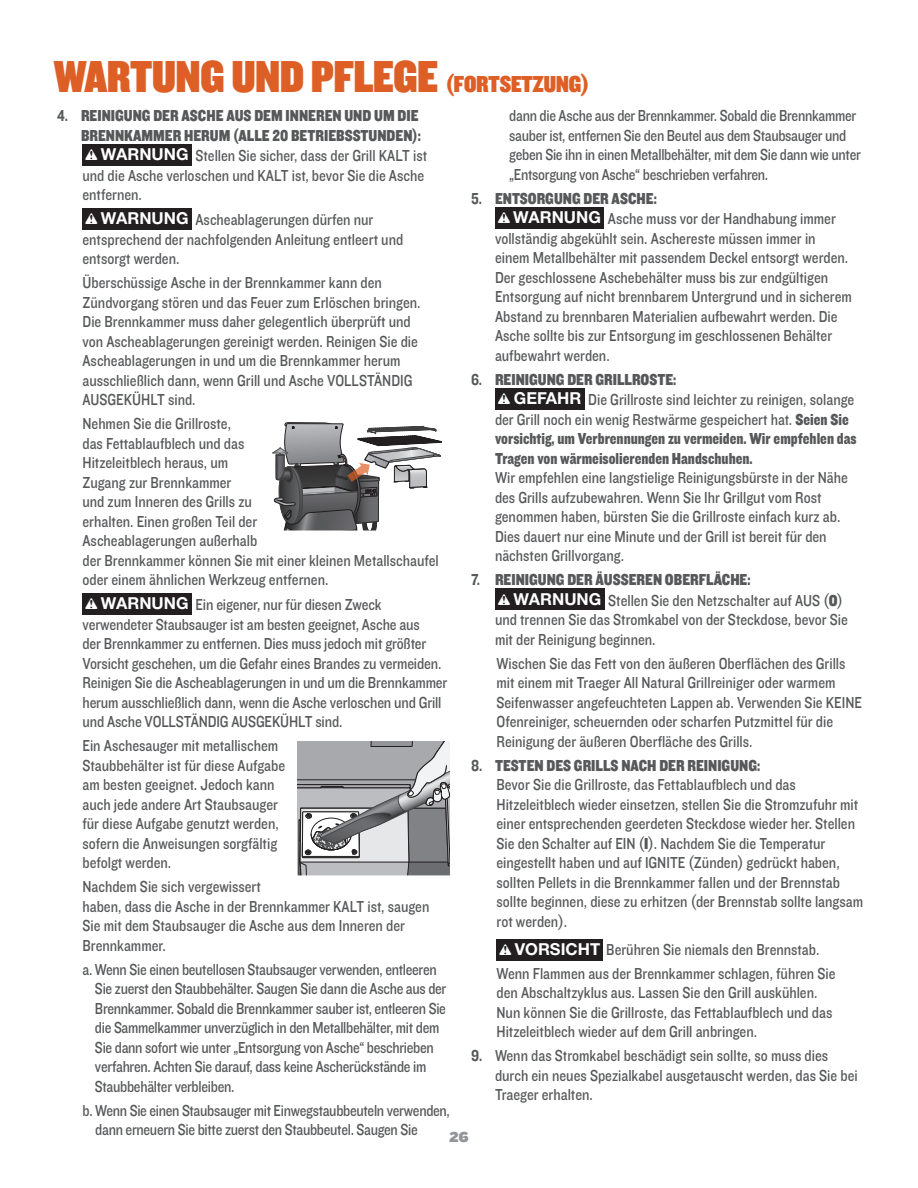
<style>
.page{position:relative;width:918px;height:1188px;background:#fff}
.page>*{position:absolute;margin:0;border:0;box-sizing:border-box;transform-origin:0 0}
.Chapter_Header{font:46.5px "Knockout 90 Ultmt Welterwt";color:#dd5f26}
.List_-_Indented_para{font:16.5px/19.5px "Knockout 31 Junior Middlewt";color:#57585a;scale:.86 1}
.List_-_Indented_para-2{font:16.5px/19.5px "Knockout 31 Junior Middlewt";letter-spacing:-.02em;color:#57585a;scale:.85 1}
.t1{font:16.5px/19.5px "Knockout 71 Full Middlewt";color:#57585a;text-align:right;scale:.86 1}
.t2{font:15px "Knockout 92 Ultmt Cruiserwt";color:#939598}
.s1{font-size:24px}
.s2{font-family:"Knockout 51 Middleweight"}
.s3{font-family:"Helvetica Neue LT Std";font-weight:700;color:#fff}
.s4{font-family:"Knockout 71 Full Middlewt"}
</style>
<div class="page">
<div style="left:82px;top:144px;width:110px;height:22px;background:#231f20"></div>
<div style="left:82px;top:208px;width:110px;height:22px;background:#231f20"></div>
<div style="left:82px;top:593px;width:110px;height:22px;background:#231f20"></div>
<div style="left:495px;top:207px;width:109px;height:22px;background:#231f20"></div>
<div style="left:495px;top:388px;width:89px;height:22px;background:#231f20"></div>
<div style="left:495px;top:589px;width:109px;height:21px;background:#231f20"></div>
<div style="left:496px;top:939px;width:107px;height:22px;background:#231f20"></div>
<svg style="left:297px;top:741px;width:153px;height:134px;background:#a4a4a7"></svg>
<svg style="left:272px;top:422px;width:171px;height:109px"></svg>
<p class="Chapter_Header" style="left:54px;top:44px;width:537px">WARTUNG UND PFLEGE <span class="s1">(FORTSETZUNG)</span></p>
<p class="t1" style="left:57px;top:105px;width:425px"><span class="s2">4.</span> REINIGUNG DER ASCHE AUS DEM INNEREN UND UM DIE<br>BRENNKAMMER HERUM (ALLE 20 BETRIEBSSTUNDEN):</p>
<p class="List_-_Indented_para" style="left:101px;top:145px;width:381px"><span class="s3">WARNUNG</span> Stellen Sie sicher, dass der Grill KALT ist</p>
<p class="List_-_Indented_para" style="left:82px;top:165px;width:399px">und die Asche verloschen und KALT ist, bevor Sie die Asche entfernen.</p>
<p class="List_-_Indented_para" style="left:101px;top:209px;width:318px"><span class="s3">WARNUNG</span> Ascheablagerungen dürfen nur</p>
<p class="List_-_Indented_para" style="left:82px;top:229px;width:375px">entsprechend der nachfolgenden Anleitung entleert und entsorgt werden.</p>
<p class="List_-_Indented_para" style="left:82px;top:272px;width:395px">Überschüssige Asche in der Brennkammer kann den Zündvorgang stören und das Feuer zum Erlöschen bringen.<br>Die Brennkammer muss daher gelegentlich überprüft und von Ascheablagerungen gereinigt werden. Reinigen Sie die Ascheablagerungen in und um die Brennkammer herum ausschließlich dann, wenn Grill und Asche VOLLSTÄNDIG AUSGEKÜHLT sind.</p>
<p class="List_-_Indented_para" style="left:82px;top:413px;width:416px">Nehmen Sie die Grillroste,<br>das Fettablaufblech und das<br>Hitzeleitblech heraus, um<br>Zugang zur Brennkammer<br>und zum Inneren des Grills zu<br>erhalten. Einen großen Teil der<br>Ascheablagerungen außerhalb<br>der Brennkammer können Sie mit einer kleinen Metallschaufel oder einem ähnlichen Werkzeug entfernen.</p>
<p class="List_-_Indented_para" style="left:101px;top:594px;width:328px"><span class="s3">WARNUNG</span> Ein eigener, nur für diesen Zweck</p>
<p class="List_-_Indented_para" style="left:82px;top:614px;width:426px">verwendeter Staubsauger ist am besten geeignet, Asche aus<br>der Brennkammer zu entfernen. Dies muss jedoch mit größter Vorsicht geschehen, um die Gefahr eines Brandes zu vermeiden.<br>Reinigen Sie die Ascheablagerungen in und um die Brennkammer herum ausschließlich dann, wenn die Asche verloschen und Grill und Asche VOLLSTÄNDIG AUSGEKÜHLT sind.</p>
<p class="List_-_Indented_para" style="left:82px;top:735px;width:237px">Ein Aschesauger mit metallischem<br>Staubbehälter ist für diese Aufgabe am besten geeignet. Jedoch kann auch jede andere Art Staubsauger für diese Aufgabe genutzt werden, sofern die Anweisungen sorgfältig befolgt werden.</p>
<p class="List_-_Indented_para" style="left:82px;top:876px;width:405px">Nachdem Sie sich vergewissert<br>haben, dass die Asche in der Brennkammer KALT ist, saugen Sie mit dem Staubsauger die Asche aus dem Inneren der Brennkammer.</p>
<p class="List_-_Indented_para-2" style="left:95px;top:959px;width:415px;text-indent:-12px">a. Wenn Sie einen beutellosen Staubsauger verwenden, entleeren Sie zuerst den Staubbehälter. Saugen Sie dann die Asche aus der Brennkammer. Sobald die Brennkammer sauber ist, entleeren Sie die Sammelkammer unverzüglich in den Metallbehälter, mit dem Sie dann sofort wie unter „Entsorgung von Asche“ beschrieben verfahren. Achten Sie darauf, dass keine Ascherückstände im Staubbehälter verbleiben.</p>
<p class="List_-_Indented_para-2" style="left:95px;top:1100px;width:419px;text-indent:-13px">b. Wenn Sie einen Staubsauger mit Einwegstaubbeuteln verwenden, dann erneuern Sie bitte zuerst den Staubbeutel. Saugen Sie</p>
<p class="List_-_Indented_para-2" style="left:509px;top:105px;width:415px">dann die Asche aus der Brennkammer. Sobald die Brennkammer sauber ist, entfernen Sie den Beutel aus dem Staubsauger und geben Sie ihn in einen Metallbehälter, mit dem Sie dann wie unter „Entsorgung von Asche“ beschrieben verfahren.</p>
<p class="t1" style="left:471px;top:188px;width:218px"><span class="s2">5.</span> ENTSORGUNG DER ASCHE:</p>
<p class="List_-_Indented_para" style="left:513px;top:208px;width:377px"><span class="s3">WARNUNG</span> Asche muss vor der Handhabung immer</p>
<p class="List_-_Indented_para" style="left:495px;top:228px;width:416px">vollständig abgekühlt sein. Aschereste müssen immer in einem Metallbehälter mit passendem Deckel entsorgt werden.<br>Der geschlossene Aschebehälter muss bis zur endgültigen Entsorgung auf nicht brennbarem Untergrund und in sicherem Abstand zu brennbaren Materialien aufbewahrt werden. Die Asche sollte bis zur Entsorgung im geschlossenen Behälter aufbewahrt werden.</p>
<p class="t1" style="left:471px;top:369px;width:240px"><span class="s2">6.</span> REINIGUNG DER GRILLROSTE:</p>
<p class="List_-_Indented_para" style="left:514px;top:389px;width:398px"><span class="s3">GEFAHR</span> Die Grillroste sind leichter zu reinigen, solange</p>
<p class="List_-_Indented_para" style="left:495px;top:409px;width:422px">der Grill noch ein wenig Restwärme gespeichert hat. <span class="s4">Seien Sie vorsichtig, um Verbrennungen zu vermeiden. Wir empfehlen das Tragen von wärmeisolierenden Handschuhen.<br></span>Wir empfehlen eine langstielige Reinigungsbürste in der Nähe des Grills aufzubewahren. Wenn Sie Ihr Grillgut vom Rost genommen haben, bürsten Sie die Grillroste einfach kurz ab.<br>Dies dauert nur eine Minute und der Grill ist bereit für den nächsten Grillvorgang.</p>
<p class="t1" style="left:471px;top:569px;width:327px"><span class="s2">7.</span> REINIGUNG DER ÄUSSEREN OBERFLÄCHE:</p>
<p class="List_-_Indented_para" style="left:514px;top:590px;width:384px"><span class="s3">WARNUNG</span> Stellen Sie den Netzschalter auf AUS (<span class="s4">O</span>)</p>
<p class="List_-_Indented_para" style="left:495px;top:609px;width:412px">und trennen Sie das Stromkabel von der Steckdose, bevor Sie mit der Reinigung beginnen.</p>
<p class="List_-_Indented_para" style="left:496px;top:653px;width:427px">Wischen Sie das Fett von den äußeren Oberflächen des Grills mit einem mit Traeger All Natural Grillreiniger oder warmem Seifenwasser angefeuchteten Lappen ab. Verwenden Sie KEINE Ofenreiniger, scheuernden oder scharfen Putzmittel für die Reinigung der äußeren Oberfläche des Grills.</p>
<p class="t1" style="left:471px;top:755px;width:338px"><span class="s2">8.</span> TESTEN DES GRILLS NACH DER REINIGUNG:</p>
<p class="List_-_Indented_para" style="left:496px;top:774px;width:428px">Bevor Sie die Grillroste, das Fettablaufblech und das Hitzeleitblech wieder einsetzen, stellen Sie die Stromzufuhr mit einer entsprechenden geerdeten Steckdose wieder her. Stellen Sie den Schalter auf EIN (<span class="s4">I</span>). Nachdem Sie die Temperatur eingestellt haben und auf IGNITE (Zünden) gedrückt haben, sollten Pellets in die Brennkammer fallen und der Brennstab sollte beginnen, diese zu erhitzen (der Brennstab sollte langsam rot werden).</p>
<p class="List_-_Indented_para" style="left:515px;top:939px;width:356px"><span class="s3">VORSICHT</span> Berühren Sie niemals den Brennstab.</p>
<p class="List_-_Indented_para" style="left:496px;top:963px;width:396px">Wenn Flammen aus der Brennkammer schlagen, führen Sie den Abschaltzyklus aus. Lassen Sie den Grill auskühlen.<br>Nun können Sie die Grillroste, das Fettablaufblech und das Hitzeleitblech wieder auf dem Grill anbringen.</p>
<p class="List_-_Indented_para" style="left:495px;top:1045px;width:423px;text-indent:-24px"><span class="s2">9.</span> Wenn das Stromkabel beschädigt sein sollte, so muss dies durch ein neues Spezialkabel ausgetauscht werden, das Sie bei<br>Traeger erhalten.</p>
<p class="t2" style="left:450px;top:1126px;width:20px">26</p>
</div>
